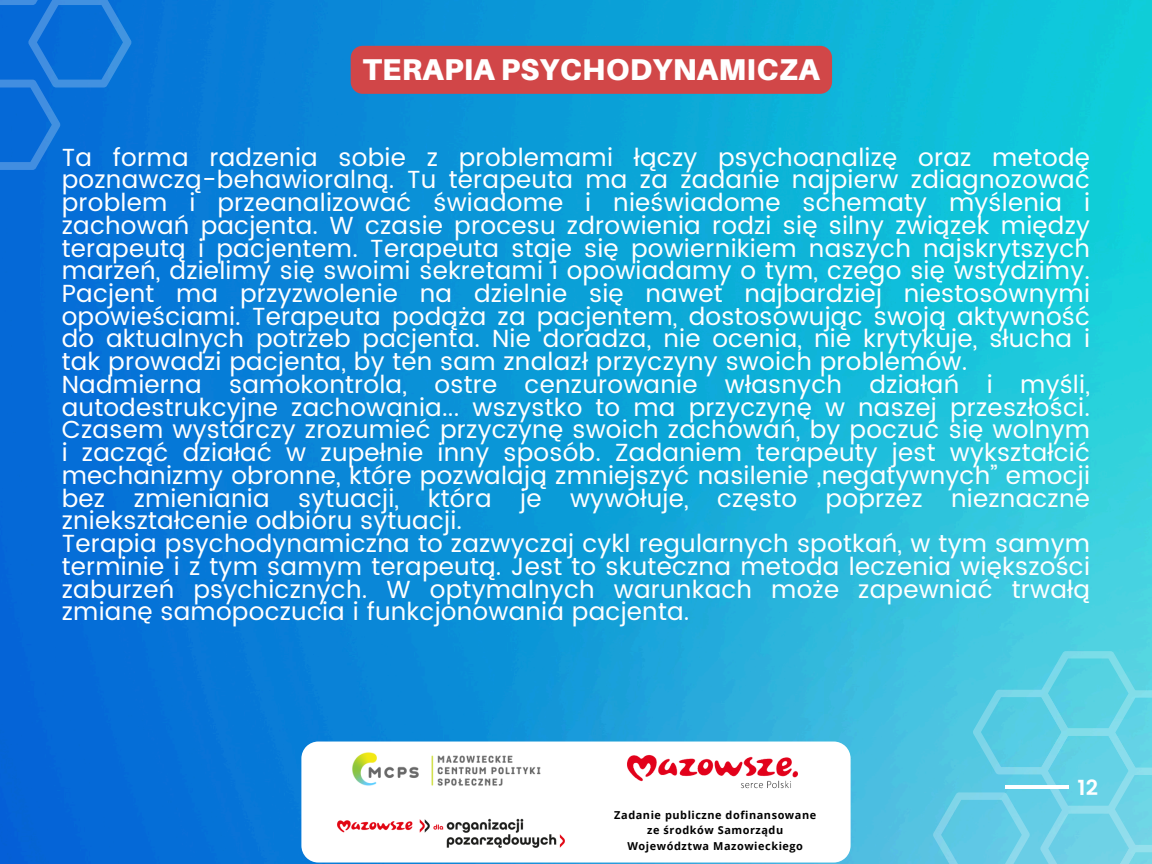
<style>
.page{position:relative;width:1152px;height:864px;background:#fff}
.page>*{position:absolute;margin:0;border:0;box-sizing:border-box;transform-origin:0 0}
.t1{font:900 30.15px "Aileron";letter-spacing:.01em;color:#fff}
.t2{font:24.75px/22.8px "Poppins";letter-spacing:.01em;color:#fff;text-align:justify}
.t3{font:600 21.45px "Poppins";color:#fff}
.t4{font:700 10.95px/15.3px "Open Sans";letter-spacing:.05em;color:#000;text-align:center}
</style>
<div class="page">
<img style="left:0;top:0;width:1152px;height:864px">
<svg style="left:933px;top:651px;width:219px;height:213px;background:#61cfe4"></svg>
<svg style="left:0;top:0;width:131px;height:170px;background:#0e72d8"></svg>
<div style="left:351px;top:46px;width:481px;height:48px;background:#d64545;border-radius:12px"></div>
<hr style="left:1005px;top:785px;width:63px;height:3px;background:#fff">
<svg style="left:301px;top:742px;width:550px;height:121px"></svg>
<img style="left:340px;top:742px;width:211px;height:54px">
<img style="left:326px;top:809px;width:250px;height:50px">
<img style="left:621px;top:743px;width:184px;height:49px">
<p class="t1" style="left:363px;top:51px;width:458px">TERAPIA PSYCHODYNAMICZA</p>
<h1 class="t2" style="left:62px;top:146px;width:1030px">Ta forma radzenia sobie z problemami łączy psychoanalizę oraz metodę poznawczą-behawioralną. Tu terapeuta ma za zadanie najpierw zdiagnozować problem i przeanalizować świadome i nieświadome schematy myślenia i zachowań pacjenta. W czasie procesu zdrowienia rodzi się silny związek między terapeutą i pacjentem. Terapeuta staje się powiernikiem naszych najskrytszych marzeń, dzielimy się swoimi sekretami i opowiadamy o tym, czego się wstydzimy.<br>Pacjent ma przyzwolenie na dzielnie się nawet najbardziej niestosownymi opowieściami. Terapeuta podąża za pacjentem, dostosowując swoją aktywność do aktualnych potrzeb pacjenta. Nie doradza, nie ocenia, nie krytykuje, słucha i tak prowadzi pacjenta, by ten sam znalazł przyczyny swoich problemów.</h1>
<p class="t2" style="left:62px;top:373px;width:1030px">Nadmierna samokontrola, ostre cenzurowanie własnych działań i myśli, autodestrukcyjne zachowania... wszystko to ma przyczynę w naszej przeszłości.<br>Czasem wystarczy zrozumieć przyczynę swoich zachowań, by poczuć się wolnym i zacząć działać w zupełnie inny sposób. Zadaniem terapeuty jest wykształcić mechanizmy obronne, które pozwalają zmniejszyć nasilenie „negatywnych” emocji bez zmieniania sytuacji, która je wywołuje, często poprzez nieznaczne zniekształcenie odbioru sytuacji.</p>
<p class="t2" style="left:62px;top:532px;width:1030px">Terapia psychodynamiczna to zazwyczaj cykl regularnych spotkań, w tym samym terminie i z tym samym terapeutą. Jest to skuteczna metoda leczenia większości zaburzeń psychicznych. W optymalnych warunkach może zapewniać trwałą zmianę samopoczucia i funkcjonowania pacjenta.</p>
<p class="t4" style="left:614px;top:807px;width:203px">Zadanie publiczne dofinansowane ze środków Samorządu<br>Województwa Mazowieckiego</p>
<p class="t3" style="left:1077px;top:775px;width:22px">12</p>
</div>
